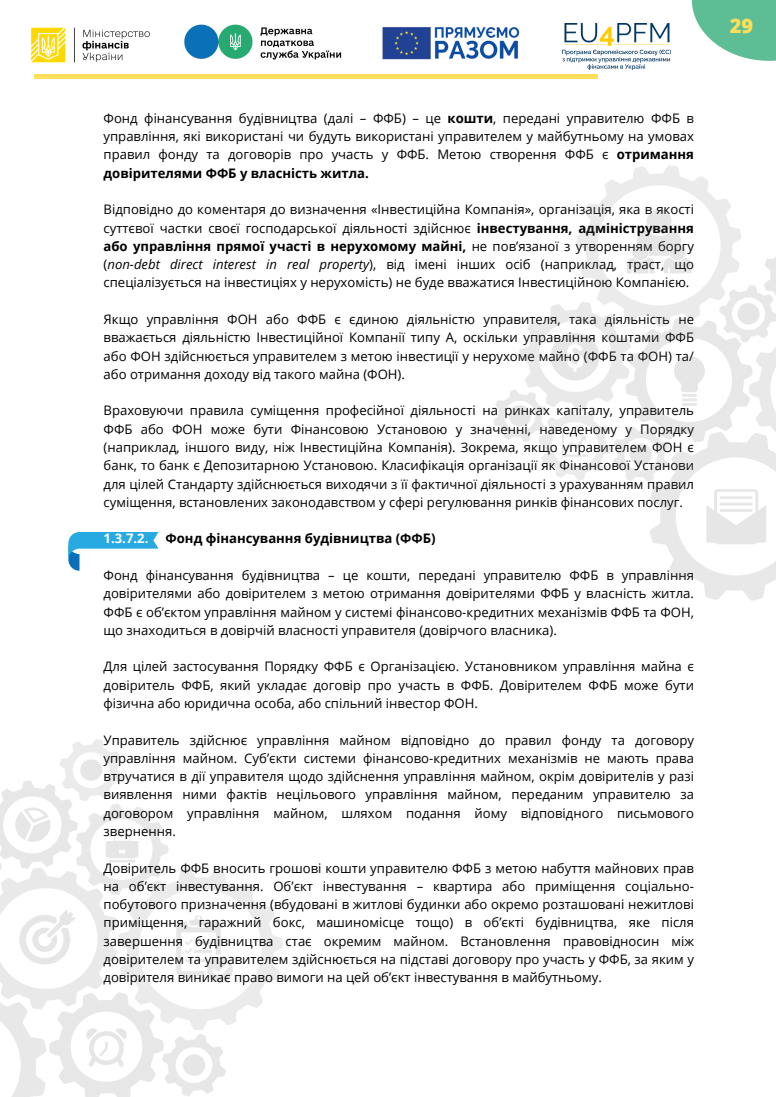
<style>
.page{position:relative;width:776px;height:1097px;background:#fff}
.page>*{position:absolute;margin:0;border:0;box-sizing:border-box;transform-origin:0 0}
.t1{font:800 20px "Open Sans";color:#ffde59}
.t2{font:13.12px/18.2px "Open Sans";color:#000;text-align:justify}
.t3{font:700 13.12px "Open Sans";color:#000}
.t4{font:700 13.12px "Open Sans";color:#fff}
.s1{font-weight:700}
.s2{font-style:italic}
</style>
<div class="page">
<hr style="left:282px;top:75px;width:315px;height:4px;background:#ffde59">
<hr style="left:34px;top:75px;width:315px;height:4px;background:#ffde59">
<svg style="left:692px;top:0;width:84px;height:61px;fill:#5dbe95"></svg>
<img style="left:0;top:739px;width:282px;height:358px">
<svg style="left:68px;top:532px;width:90px;height:39px"></svg>
<img style="left:494px;top:166px;width:282px;height:434px">
<img style="left:31px;top:27px;width:119px;height:36px">
<img style="left:184px;top:24px;width:158px;height:36px">
<img style="left:382px;top:27px;width:138px;height:33px">
<img style="left:563px;top:23px;width:107px;height:47px">
<p class="t2" style="left:104px;top:109px;width:592px">Фонд фінансування будівництва (далі – ФФБ) – це <span class="s1">кошти</span>, передані управителю ФФБ в управління, які використані чи будуть використані управителем у майбутньому на умовах правил фонду та договорів про участь у ФФБ. Метою створення ФФБ є <span class="s1">отримання довірителями ФФБ у власність житла.</span></p>
<p class="t2" style="left:104px;top:200px;width:592px">Відповідно до коментаря до визначення «Інвестиційна Компанія», організація, яка в якості суттєвої частки своєї господарської діяльності здійснює <span class="s1">інвестування, адміністрування або управління прямої участі в нерухомому майні,</span> не пов’язаної з утворенням боргу (<span class="s2">non-debt direct interest in real property</span>), від імені інших осіб (наприклад, траст, що спеціалізується на інвестиціях у нерухомість) не буде вважатися Інвестиційною Компанією.</p>
<p class="t2" style="left:104px;top:310px;width:592px">Якщо управління ФОН або ФФБ є єдиною діяльністю управителя, така діяльність не вважається діяльністю Інвестиційної Компанії типу А, оскільки управління коштами ФФБ або ФОН здійснюється управителем з метою інвестиції у нерухоме майно (ФФБ та ФОН) та/ або отримання доходу від такого майна (ФОН).</p>
<p class="t2" style="left:104px;top:401px;width:592px">Враховуючи правила суміщення професійної діяльності на ринках капіталу, управитель ФФБ або ФОН може бути Фінансовою Установою у значенні, наведеному у Порядку (наприклад, іншого виду, ніж Інвестиційна Компанія). Зокрема, якщо управителем ФОН є банк, то банк є Депозитарною Установою. Класифікація організації як Фінансової Установи для цілей Стандарту здійснюється виходячи з її фактичної діяльності з урахуванням правил суміщення, встановлених законодавством у сфері регулювання ринків фінансових послуг.</p>
<p class="t4" style="left:104px;top:529px;width:46px">1.3.7.2.</p>
<p class="t3" style="left:166px;top:529px;width:271px">Фонд фінансування будівництва (ФФБ)</p>
<p class="t2" style="left:104px;top:566px;width:592px">Фонд фінансування будівництва – це кошти, передані управителю ФФБ в управління довірителями або довірителем з метою отримання довірителями ФФБ у власність житла.<br>ФФБ є об’єктом управління майном у системі фінансово-кредитних механізмів ФФБ та ФОН, що знаходиться в довірчій власності управителя (довірчого власника).</p>
<p class="t2" style="left:104px;top:657px;width:592px">Для цілей застосування Порядку ФФБ є Організацією. Установником управління майна є довіритель ФФБ, який укладає договір про участь в ФФБ. Довірителем ФФБ може бути фізична або юридична особа, або спільний інвестор ФОН.</p>
<p class="t2" style="left:104px;top:730px;width:592px">Управитель здійснює управління майном відповідно до правил фонду та договору управління майном. Суб’єкти системи фінансово-кредитних механізмів не мають права втручатися в дії управителя щодо здійснення управління майном, окрім довірителів у разі виявлення ними фактів нецільового управління майном, переданим управителю за договором управління майном, шляхом подання йому відповідного письмового звернення.</p>
<p class="t2" style="left:104px;top:858px;width:592px">Довіритель ФФБ вносить грошові кошти управителю ФФБ з метою набуття майнових прав на об’єкт інвестування. Об’єкт інвестування – квартира або приміщення соціально&shy;побутового призначення (вбудовані в житлові будинки або окремо розташовані нежитлові приміщення, гаражний бокс, машиномісце тощо) в об’єкті будівництва, яке після завершення будівництва стає окремим майном. Встановлення правовідносин між довірителем та управителем здійснюється на підставі договору про участь у ФФБ, за яким у довірителя виникає право вимоги на цей об’єкт інвестування в майбутньому.</p>
<p class="t1" style="left:730px;top:12px;width:25px">29</p>
</div>
